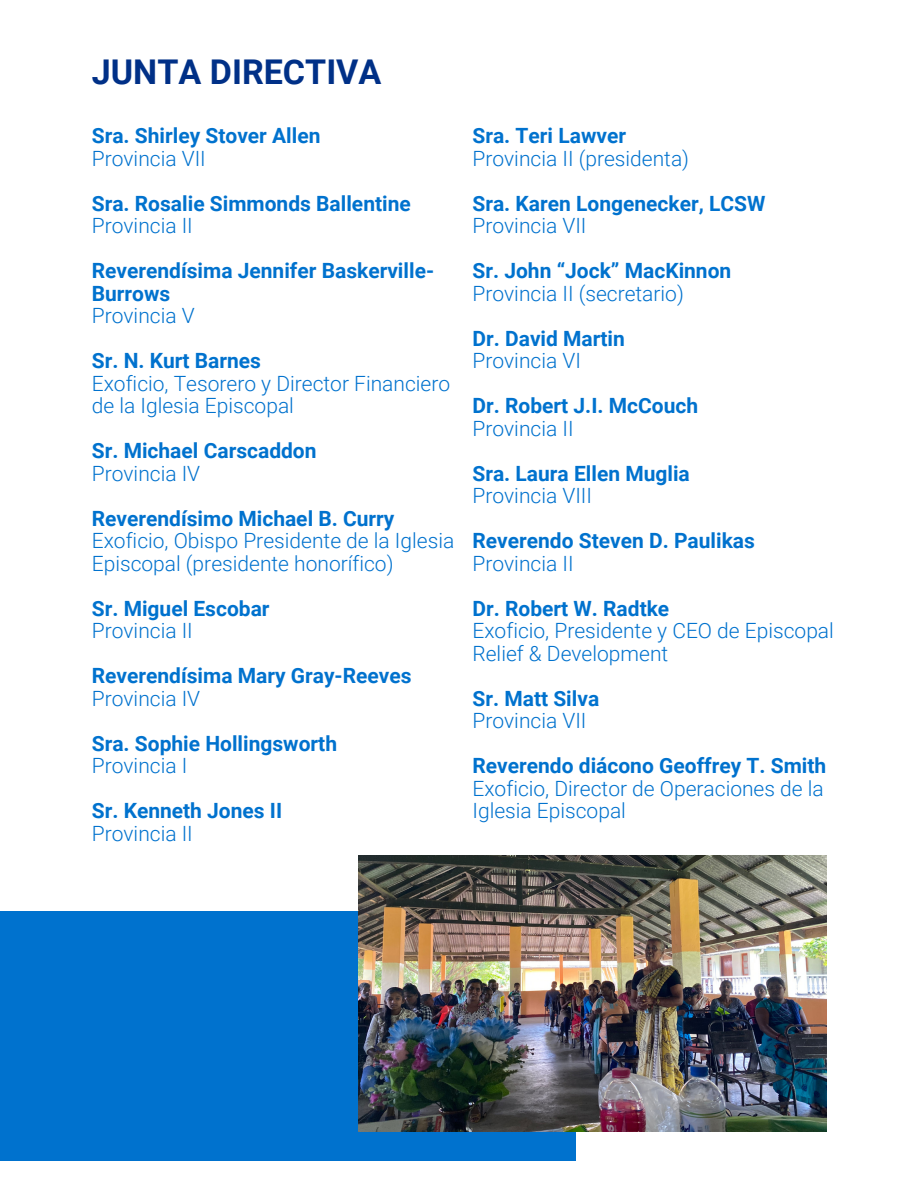
<style>
.page{position:relative;width:918px;height:1188px;background:#fff}
.page>*{position:absolute;margin:0;border:0;box-sizing:border-box;transform-origin:0 0}
.t1{font:700 34.05px "Roboto";color:#003087}
.t2{font:700 21px/22.5px "Roboto";color:#0072ce}
.t3{font:300 21px/22.5px "Roboto";color:#0072ce}
</style>
<div class="page">
<div style="left:0;top:911px;width:576px;height:250px;background:#0072ce"></div>
<img style="left:358px;top:855px;width:468px;height:277px">
<h1 class="t1" style="left:92px;top:52px;width:291px">JUNTA DIRECTIVA</h1>
<p class="t2" style="left:92px;top:125px;width:230px">Sra. Shirley Stover Allen</p>
<p class="t3" style="left:92px;top:148px;width:116px">Provincia VII</p>
<p class="t2" style="left:92px;top:193px;width:321px">Sra. Rosalie Simmonds Ballentine</p>
<p class="t3" style="left:92px;top:215px;width:103px">Provincia II</p>
<p class="t2" style="left:92px;top:260px;width:344px">Reverendísima Jennifer Baskerville-<br>Burrows</p>
<p class="t3" style="left:92px;top:305px;width:104px">Provincia V</p>
<p class="t2" style="left:92px;top:350px;width:171px">Sr. N. Kurt Barnes</p>
<p class="t3" style="left:92px;top:373px;width:360px">Exoficio, Tesorero y Director Financiero de la Iglesia Episcopal</p>
<p class="t2" style="left:92px;top:440px;width:226px">Sr. Michael Carscaddon</p>
<p class="t3" style="left:92px;top:463px;width:110px">Provincia IV</p>
<p class="t2" style="left:92px;top:508px;width:304px">Reverendísimo Michael B. Curry</p>
<p class="t3" style="left:92px;top:530px;width:364px">Exoficio, Obispo Presidente de la Iglesia<br>Episcopal (presidente honorífico)</p>
<p class="t2" style="left:92px;top:598px;width:179px">Sr. Miguel Escobar</p>
<p class="t3" style="left:92px;top:620px;width:103px">Provincia II</p>
<p class="t2" style="left:92px;top:665px;width:321px">Reverendísima Mary Gray-Reeves</p>
<p class="t3" style="left:92px;top:688px;width:110px">Provincia IV</p>
<p class="t2" style="left:92px;top:733px;width:247px">Sra. Sophie Hollingsworth</p>
<p class="t3" style="left:92px;top:755px;width:97px">Provincia I</p>
<p class="t2" style="left:92px;top:800px;width:192px">Sr. Kenneth Jones II</p>
<p class="t3" style="left:92px;top:823px;width:103px">Provincia II</p>
<p class="t2" style="left:472px;top:125px;width:155px">Sra. Teri Lawver</p>
<p class="t3" style="left:472px;top:148px;width:218px">Provincia II (presidenta)</p>
<p class="t2" style="left:472px;top:193px;width:294px">Sra. Karen Longenecker, LCSW</p>
<p class="t3" style="left:472px;top:215px;width:116px">Provincia VII</p>
<p class="t2" style="left:472px;top:260px;width:260px">Sr. John “Jock” MacKinnon</p>
<p class="t3" style="left:472px;top:283px;width:213px">Provincia II (secretario)</p>
<p class="t2" style="left:472px;top:328px;width:154px">Dr. David Martin</p>
<p class="t3" style="left:472px;top:350px;width:110px">Provincia VI</p>
<p class="t2" style="left:472px;top:395px;width:227px">Dr. Robert J.I. McCouch</p>
<p class="t3" style="left:472px;top:418px;width:103px">Provincia II</p>
<p class="t2" style="left:472px;top:463px;width:219px">Sra. Laura Ellen Muglia</p>
<p class="t3" style="left:472px;top:485px;width:121px">Provincia VIII</p>
<p class="t2" style="left:472px;top:530px;width:284px">Reverendo Steven D. Paulikas</p>
<p class="t3" style="left:472px;top:553px;width:103px">Provincia II</p>
<p class="t2" style="left:472px;top:598px;width:198px">Dr. Robert W. Radtke</p>
<p class="t3" style="left:472px;top:620px;width:363px">Exoficio, Presidente y CEO de Episcopal<br>Relief &amp; Development</p>
<p class="t2" style="left:472px;top:688px;width:128px">Sr. Matt Silva</p>
<p class="t3" style="left:472px;top:710px;width:116px">Provincia VII</p>
<p class="t2" style="left:472px;top:755px;width:355px">Reverendo diácono Geoffrey T. Smith</p>
<p class="t3" style="left:472px;top:778px;width:353px">Exoficio, Director de Operaciones de la<br>Iglesia Episcopal</p>
</div>
